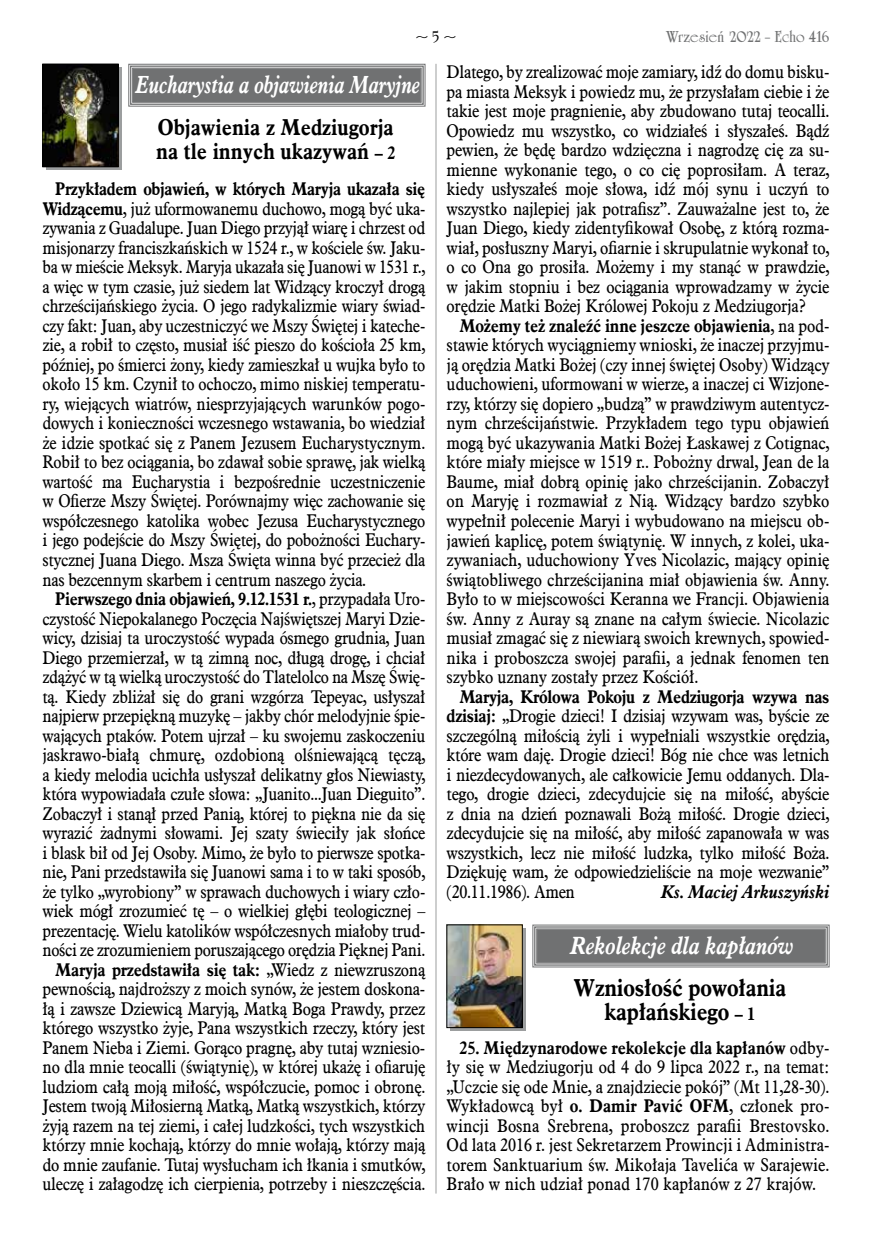
<style>
.page{position:relative;width:872px;height:1234px;background:#fff}
.page>*{position:absolute;margin:0;border:0;box-sizing:border-box;transform-origin:0 0}
.t1{font:italic 700 24.15px "Aldine 721 EU";color:#fff;scale:.78 1}
.t2{font:italic 700 24.15px "Aldine 721 EU";color:#fff;scale:.84 1}
.t3{font:700 24px/24px "Aldine 721 EU";letter-spacing:-.01em;color:#000;text-align:center;scale:.9 1}
.t4{font:700 22.5px/24px "Aldine 721 EU";color:#000;scale:.9 1}
.t5{font:18px/19.5px "Aldine 721 EU";letter-spacing:-.02em;color:#000;text-align:justify;scale:.89 1}
.t6{font:18px/19.5px "Aldine 721 EU";letter-spacing:-.02em;color:#000;text-align:justify;scale:.9 1}
.t7{font:italic 700 18px "Aldine 721 EU";color:#000;scale:.9 1}
.t8{font:700 16.5px "University Roman Std";letter-spacing:-.01em;color:#707172}
.t9{font:16.5px "Aldine 721 EU";color:#000}
.s1{font-family:"University Roman Std";font-weight:700}
.s2{font-size:18px}
.s3{font-weight:700}
</style>
<div class="page">
<hr style="left:435px;top:64px;width:1px;height:1129px;background:#9c9e9f">
<svg style="left:128px;top:64px;width:298px;height:43px;background:#78797a"></svg>
<div style="left:130px;top:65px;width:294px;height:40px;border:1px solid #707172"></div>
<div style="left:132px;top:68px;width:289px;height:35px;border:1px solid #707172"></div>
<svg style="left:47px;top:67px;width:75px;height:103px"></svg>
<img style="left:45px;top:66px;width:71px;height:99px">
<div style="left:43px;top:64px;width:75px;height:103px;border:1px solid #000"></div>
<svg style="left:532px;top:924px;width:297px;height:43px;background:#78797a"></svg>
<div style="left:534px;top:926px;width:294px;height:39px;border:1px solid #707172"></div>
<div style="left:536px;top:928px;width:289px;height:35px;border:1px solid #707172"></div>
<svg style="left:450px;top:928px;width:76px;height:102px"></svg>
<img style="left:448px;top:926px;width:72px;height:99px">
<div style="left:446px;top:924px;width:76px;height:103px;border:1px solid #000"></div>
<p class="t9" style="left:415px;top:26px;width:43px">~ <span class="s1">5</span> ~</p>
<p class="t8" style="left:665px;top:27px;width:165px">Wrzesien´ 2022 – Echo 416</p>
<h1 class="t1" style="left:136px;top:70px;width:366px">Eucharystia a objawienia Maryjne</h1>
<p class="t4" style="left:156px;top:115px;width:267px">Objawienia z Medziugorja na tle innych ukazywań <span class="s2">– 2</span></p>
<p class="t5" style="left:43px;top:180px;width:431px;text-indent:13px"><span class="s3">Przykładem objawień, w których Maryja ukazała się Widzącemu</span>, już uformowanemu duchowo, mogą być uka&shy;zywania z Guadalupe. Juan Diego przyjął wiarę i chrzest od misjonarzy franciszkańskich w 1524 r., w kościele św. Jaku&shy;ba w mieście Meksyk. Maryja ukazała się Juanowi w 1531 r., a więc w tym czasie, już siedem lat Widzący kroczył drogą chrześcijańskiego życia. O jego radykalizmie wiary świad&shy;czy fakt: Juan, aby uczestniczyć we Mszy Świętej i kateche&shy;zie, a robił to często, musiał iść pieszo do kościoła 25 km, później, po śmierci żony, kiedy zamieszkał u wujka było to około 15 km. Czynił to ochoczo, mimo niskiej temperatu&shy;ry, wiejących wiatrów, niesprzyjających warunków pogo&shy;dowych i konieczności wczesnego wstawania, bo wiedział że idzie spotkać się z Panem Jezusem Eucharystycznym.<br>Robił to bez ociągania, bo zdawał sobie sprawę, jak wielką wartość ma Eucharystia i bezpośrednie uczestniczenie w Ofierze Mszy Świętej. Porównajmy więc zachowanie się współczesnego katolika wobec Jezusa Eucharystycznego i jego podejście do Mszy Świętej, do pobożności Euchary&shy;stycznej Juana Diego. Msza Święta winna być przecież dla nas bezcennym skarbem i centrum naszego życia.</p>
<p class="t5" style="left:43px;top:589px;width:432px;text-align:right"><span class="s3">Pierwszego dnia objawień, 9.12.1531 r.</span>, przypadała Uro&shy;czystość Niepokalanego Poczęcia Najświętszej Maryi Dzie&shy;wicy, dzisiaj ta uroczystość wypada ósmego grudnia, Juan Diego przemierzał, w tą zimną noc, długą drogę, i chciał zdążyć w tą wielką uroczystość do Tlatelolco na Mszę Świę&shy;tą. Kiedy zbliżał się do grani wzgórza Tepeyac, usłyszał najpierw przepiękną muzykę – jakby chór melodyjnie śpie&shy;wających ptaków. Potem ujrzał – ku swojemu zaskoczeniu jaskrawo-białą chmurę, ozdobioną olśniewającą tęczą, a kiedy melodia ucichła usłyszał delikatny głos Niewiasty, która wypowiadała czułe słowa: „Juanito...Juan Dieguito”.<br>Zobaczył i stanął przed Panią, której to piękna nie da się wyrazić żadnymi słowami. Jej szaty świeciły jak słońce i blask bił od Jej Osoby. Mimo, że było to pierwsze spotka&shy;nie, Pani przedstawiła się Juanowi sama i to w taki sposób, że tylko „wyrobiony” w sprawach duchowych i wiary czło&shy;wiek mógł zrozumieć tę – o wielkiej głębi teologicznej – prezentację. Wielu katolików współczesnych miałoby trud&shy;ności ze zrozumieniem poruszającego orędzia Pięknej Pani.<br><span class="s3">Maryja przedstawiła się tak:</span> „Wiedz z niewzruszoną pewnością, najdroższy z moich synów, że jestem doskona&shy;łą i zawsze Dziewicą Maryją, Matką Boga Prawdy, przez którego wszystko żyje, Pana wszystkich rzeczy, który jest Panem Nieba i Ziemi. Gorąco pragnę, aby tutaj wzniesio&shy;no dla mnie teocalli (świątynię), w której ukażę i ofiaruję ludziom całą moją miłość, współczucie, pomoc i obronę.<br>Jestem twoją Miłosierną Matką, Matką wszystkich, którzy żyją razem na tej ziemi, i całej ludzkości, tych wszystkich którzy mnie kochają, którzy do mnie wołają, którzy mają do mnie zaufanie. Tutaj wysłucham ich łkania i smutków, uleczę i załagodzę ich cierpienia, potrzeby i nieszczęścia.</p>
<p class="t6" style="left:446px;top:63px;width:427px">Dlatego, by zrealizować moje zamiary, idź do domu bisku&shy;pa miasta Meksyk i powiedz mu, że przysłałam ciebie i że takie jest moje pragnienie, aby zbudowano tutaj teocalli.<br>Opowiedz mu wszystko, co widziałeś i słyszałeś. Bądź pewien, że będę bardzo wdzięczna i nagrodzę cię za su&shy;mienne wykonanie tego, o co cię poprosiłam. A teraz, kiedy usłyszałeś moje słowa, idź mój synu i uczyń to wszystko najlepiej jak potrafisz”. Zauważalne jest to, że Juan Diego, kiedy zidentyfikował Osobę, z którą rozma&shy;wiał, posłuszny Maryi, ofiarnie i skrupulatnie wykonał to, o co Ona go prosiła. Możemy i my stanąć w prawdzie, w jakim stopniu i bez ociągania wprowadzamy w życie orędzie Matki Bożej Królowej Pokoju z Medziugorja?</p>
<p class="t6" style="left:446px;top:316px;width:427px;text-indent:13px"><span class="s3">Możemy też znaleźć inne jeszcze objawienia</span>, na pod&shy;stawie których wyciągniemy wnioski, że inaczej przyjmu&shy;ją orędzia Matki Bożej (czy innej świętej Osoby) Widzący uduchowieni, uformowani w wierze, a inaczej ci Wizjone&shy;rzy, którzy się dopiero „budzą” w prawdziwym autentycz&shy;nym chrześcijaństwie. Przykładem tego typu objawień mogą być ukazywania Matki Bożej Łaskawej z Cotignac, które miały miejsce w 1519 r.. Pobożny drwal, Jean de la Baume, miał dobrą opinię jako chrześcijanin. Zobaczył on Maryję i rozmawiał z Nią. Widzący bardzo szybko wypełnił polecenie Maryi i wybudowano na miejscu ob&shy;jawień kaplicę, potem świątynię. W innych, z kolei, uka&shy;zywaniach, uduchowiony Yves Nicolazic, mający opinię świątobliwego chrześcijanina miał objawienia św. Anny.<br>Było to w miejscowości Keranna we Francji. Objawienia św. Anny z Auray są znane na całym świecie. Nicolazic musiał zmagać się z niewiarą swoich krewnych, spowied&shy;nika i proboszcza swojej parafii, a jednak fenomen ten szybko uznany zostały przez Kościół.</p>
<p class="t6" style="left:446px;top:687px;width:427px;text-indent:13px"><span class="s3">Maryja, Królowa Pokoju z Medziugorja wzywa nas dzisiaj:</span> „Drogie dzieci! I dzisiaj wzywam was, byście ze szczególną miłością żyli i wypełniali wszystkie orędzia, które wam daję. Drogie dzieci! Bóg nie chce was letnich i niezdecydowanych, ale całkowicie Jemu oddanych. Dla&shy;tego, drogie dzieci, zdecydujcie się na miłość, abyście z dnia na dzień poznawali Bożą miłość. Drogie dzieci, zdecydujcie się na miłość, aby miłość zapanowała w was wszystkich, lecz nie miłość ludzka, tylko miłość Boża.<br>Dziękuję wam, że odpowiedzieliście na moje wezwanie” (20.11.1986). Amen</p>
<p class="t7" style="left:661px;top:880px;width:188px">Ks. Maciej Arkuszyński</p>
<h1 class="t2" style="left:571px;top:930px;width:267px">Rekolekcje dla kapłanów</h1>
<h2 class="t3" style="left:573px;top:976px;width:238px">Wzniosłość powołania kapłańskiego <span class="s2">– 1</span></h2>
<p class="t6" style="left:446px;top:1038px;width:427px;text-indent:13px"><span class="s3">25. Międzynarodowe rekolekcje dla kapłanów</span> odby&shy;ły się w Medziugorju od 4 do 9 lipca 2022 r., na temat: „Uczcie się ode Mnie, a znajdziecie pokój” (Mt 11,28-30).<br>Wykładowcą był <span class="s3">o. Damir Pavić OFM</span>, członek pro&shy;wincji Bosna Srebrena, proboszcz parafii Brestovsko.<br>Od lata 2016 r. jest Sekretarzem Prowincji i Administra&shy;torem Sanktuarium św. Mikołaja Tavelića w Sarajewie.<br>Brało w nich udział ponad 170 kapłanów z 27 krajów.</p>
</div>
